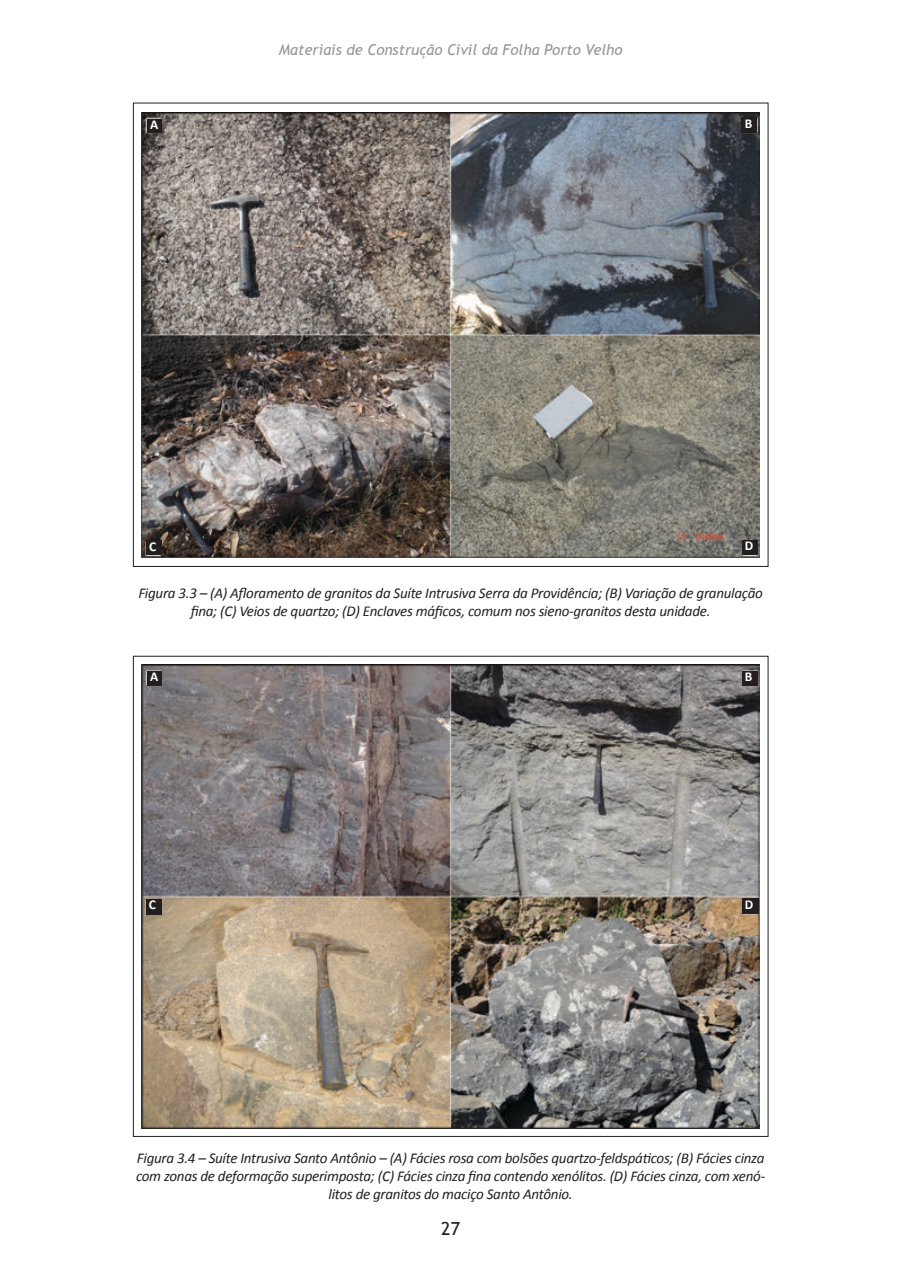
<style>
.page{position:relative;width:898px;height:1265px;background:#fff}
.page>*{position:absolute;margin:0;border:0;box-sizing:border-box;transform-origin:0 0}
.t1{font:18px "Trebuchet MS";color:#231f20}
.Legenda{font:italic 15px/18px "Calibri";letter-spacing:-.02em;color:#231f20;text-align:center}
.t2{font:italic 15px "Trebuchet MS";color:#949698}
.Subtítulo{font:700 13.5px "Calibri";color:#fff}
</style>
<div class="page">
<img style="left:142px;top:112px;width:617px;height:445px">
<img style="left:142px;top:664px;width:617px;height:464px">
<div style="left:147px;top:119px;width:14px;height:13px;background:#231f20"></div>
<div style="left:146px;top:540px;width:15px;height:15px;background:#231f20"></div>
<div style="left:741px;top:117px;width:15px;height:16px;background:#231f20"></div>
<div style="left:741px;top:540px;width:16px;height:15px;background:#231f20"></div>
<div style="left:147px;top:671px;width:14px;height:14px;background:#231f20"></div>
<div style="left:146px;top:899px;width:15px;height:15px;background:#231f20"></div>
<div style="left:741px;top:671px;width:16px;height:14px;background:#231f20"></div>
<div style="left:741px;top:899px;width:17px;height:15px;background:#231f20"></div>
<p class="Subtítulo" style="left:150px;top:116px;width:10px">A</p>
<p class="t2" style="left:279px;top:41px;width:345px">Materiais de Construção Civil da Folha Porto Velho</p>
<p class="Subtítulo" style="left:744px;top:114px;width:9px">B</p>
<p class="Subtítulo" style="left:149px;top:537px;width:9px">C</p>
<p class="Subtítulo" style="left:744px;top:537px;width:10px">D</p>
<p class="Legenda" style="left:138px;top:583px;width:626px">Figura 3.3 – (A) Afloramento de granitos da Suíte Intrusiva Serra da Providência; (B) Variação de granulação fina; (C) Veios de quartzo; (D) Enclaves máficos, comum nos sieno-granitos desta unidade.</p>
<p class="Subtítulo" style="left:150px;top:668px;width:10px">A</p>
<p class="Subtítulo" style="left:149px;top:896px;width:9px">C</p>
<p class="Subtítulo" style="left:744px;top:668px;width:9px">B</p>
<p class="Subtítulo" style="left:744px;top:896px;width:10px">D</p>
<p class="Legenda" style="left:136px;top:1149px;width:630px">Figura 3.4 – Suíte Intrusiva Santo Antônio – (A) Fácies rosa com bolsões quartzo-feldspáticos; (B) Fácies cinza com zonas de deformação superimposta; (C) Fácies cinza fina contendo xenólitos. (D) Fácies cinza, com xenó&shy;litos de granitos do maciço Santo Antônio.</p>
<p class="t1" style="left:441px;top:1218px;width:20px">27</p>
</div>
